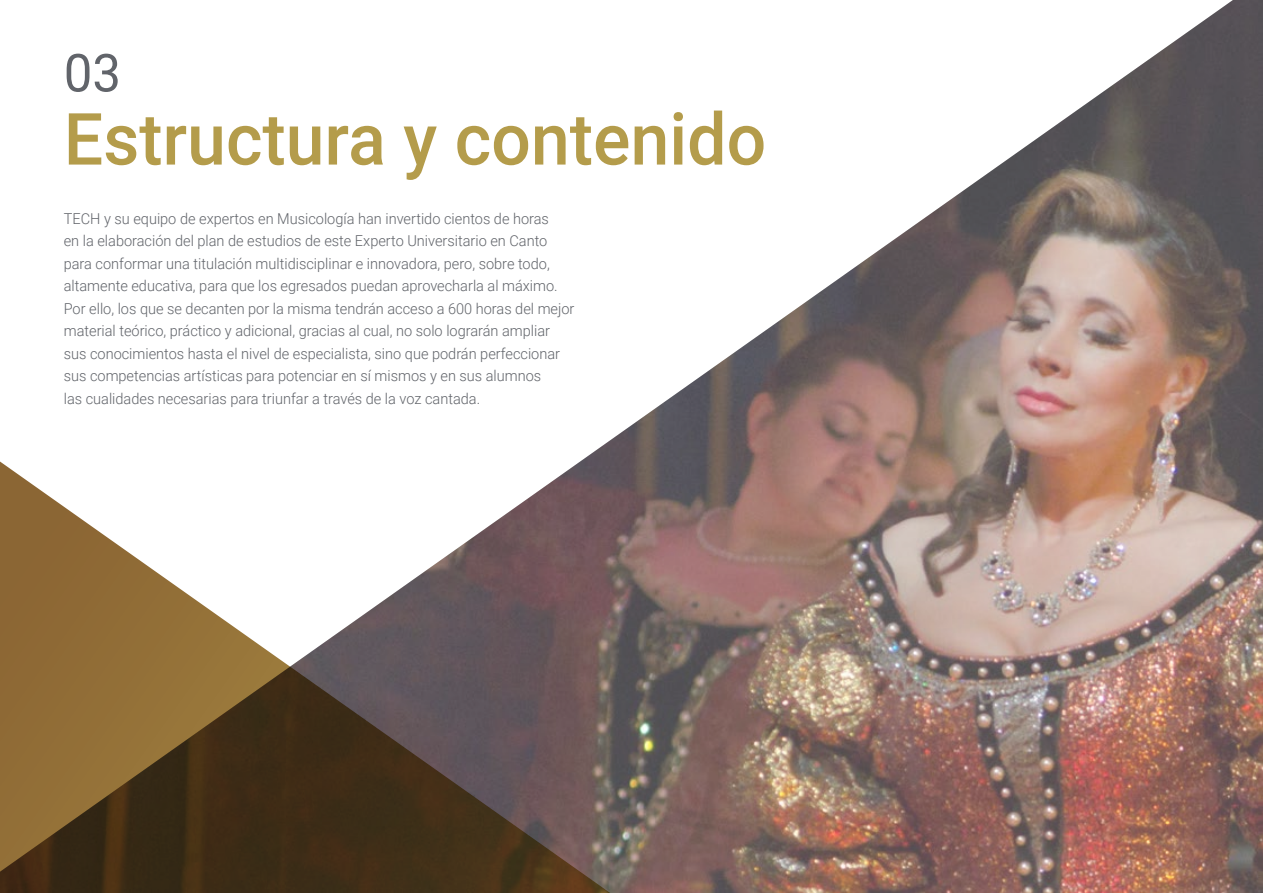
<style>
.page{position:relative;width:1263px;height:893px;background:#fff}
.page>*{position:absolute;margin:0;border:0;box-sizing:border-box;transform-origin:0 0}
.t1{font:500 72px "Roboto";color:#b49c4b}
.t2{font:52.5px "Roboto";color:#61646a}
.t3{font:300 15px/22.5px "Roboto";color:#61646a}
</style>
<div class="page">
<img style="left:602px;top:0;width:661px;height:893px">
<svg style="left:0;top:446px;width:640px;height:447px"></svg>
<h2 class="t2" style="left:64px;top:36px;width:59px">03</h2>
<h1 class="t1" style="left:64px;top:89px;width:704px">Estructura y contenido</h1>
<p class="t3" style="left:64px;top:207px;width:512px">TECH y su equipo de expertos en Musicología han invertido cientos de horas<br>en la elaboración del plan de estudios de este Experto Universitario en Canto para conformar una titulación multidisciplinar e innovadora, pero, sobre todo, altamente educativa, para que los egresados puedan aprovecharla al máximo.<br>Por ello, los que se decanten por la misma tendrán acceso a 600 horas del mejor material teórico, práctico y adicional, gracias al cual, no solo lograrán ampliar sus conocimientos hasta el nivel de especialista, sino que podrán perfeccionar sus competencias artísticas para potenciar en sí mismos y en sus alumnos<br>las cualidades necesarias para triunfar a través de la voz cantada.</p>
</div>
